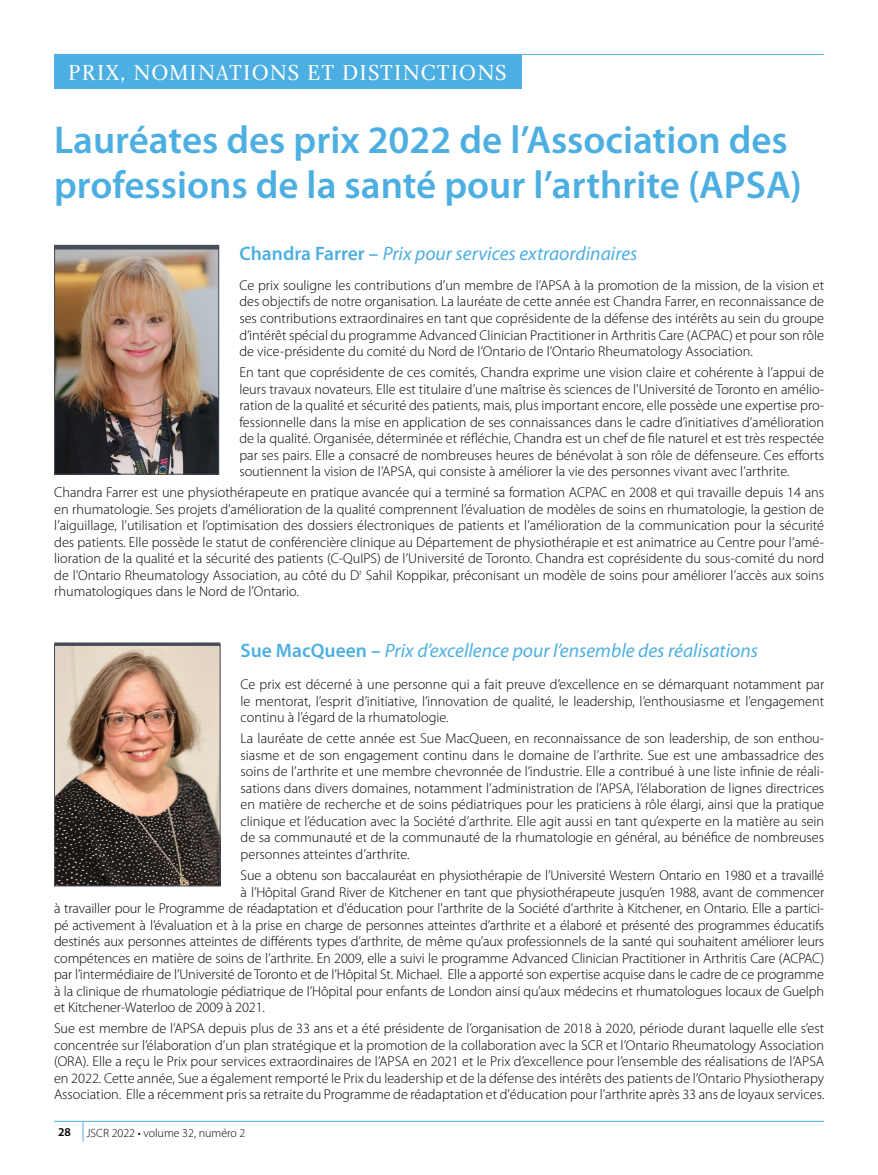
<style>
.page{position:relative;width:878px;height:1175px;background:#fff}
.page>*{position:absolute;margin:0;border:0;box-sizing:border-box;transform-origin:0 0}
.t1{font:600 39px/45px "Myriad Pro";color:#4dafe1}
.t2{font:22.5px "Charlotte Book Plain";letter-spacing:.05em;color:#fff}
.t3{font:italic 19.5px "Myriad Pro";color:#4dafe1}
.t4{font:300 14.25px/16.5px "Myriad Pro";letter-spacing:-.01em;color:#000;text-align:justify}
.t5{font:300 12px "Myriad Pro";color:#000}
.t6{font:600 12px "Myriad Pro";color:#000}
.s1{font-weight:600;font-style:normal}
</style>
<div class="page">
<hr style="left:54px;top:1120px;width:770px;height:1px;background:#4dafe1">
<svg style="left:83px;top:1121px;width:1px;height:20px"></svg>
<hr style="left:54px;top:54px;width:770px;height:1px;background:#4dafe1">
<div style="left:54px;top:55px;width:467px;height:34px;background:#4dafe1"></div>
<img style="left:56px;top:646px;width:162px;height:238px">
<div style="left:54px;top:644px;width:166px;height:242px;border:1px solid #484c5a"></div>
<img style="left:56px;top:249px;width:161px;height:223px">
<div style="left:54px;top:245px;width:165px;height:229px;border:1px solid #484c5a"></div>
<hr style="left:54px;top:245px;width:165px;height:4px;background:#484c5a">
<svg style="left:54px;top:642px;width:166px;height:4px"></svg>
<h2 class="t2" style="left:68px;top:59px;width:440px">PRIX, NOMINATIONS ET DISTINCTIONS</h2>
<h1 class="t1" style="left:54px;top:118px;width:749px">Lauréates des prix 2022 de l’Association des professions de la santé pour l’arthrite (APSA)</h1>
<h3 class="t3" style="left:239px;top:242px;width:399px"><span class="s1">Chandra Farrer –</span> Prix pour services extraordinaires</h3>
<p class="t4" style="left:239px;top:277px;width:586px">Ce prix souligne les contributions d’un membre de l’APSA à la promotion de la mission, de la vision et des objectifs de notre organisation. La lauréate de cette année est Chandra Farrer, en reconnaissance de ses contributions extraordinaires en tant que coprésidente de la défense des intérêts au sein du groupe d’intérêt spécial du programme Advanced Clinician Practitioner in Arthritis Care (ACPAC) et pour son rôle de vice-présidente du comité du Nord de l’Ontario de l’Ontario Rheumatology Association.</p>
<p class="t4" style="left:239px;top:364px;width:586px">En tant que coprésidente de ces comités, Chandra exprime une vision claire et cohérente à l’appui de leurs travaux novateurs. Elle est titulaire d’une maîtrise ès sciences de l'Université de Toronto en amélio&shy;ration de la qualité et sécurité des patients, mais, plus important encore, elle possède une expertise pro&shy;fessionnelle dans la mise en application de ses connaissances dans le cadre d’initiatives d’amélioration de la qualité. Organisée, déterminée et réfléchie, Chandra est un chef de file naturel et est très respectée par ses pairs. Elle a consacré de nombreuses heures de bénévolat à son rôle de défenseure. Ces efforts soutiennent la vision de l’APSA, qui consiste à améliorer la vie des personnes vivant avec l’arthrite.</p>
<p class="t4" style="left:54px;top:484px;width:771px">Chandra Farrer est une physiothérapeute en pratique avancée qui a terminé sa formation ACPAC en 2008 et qui travaille depuis 14 ans en rhumatologie. Ses projets d’amélioration de la qualité comprennent l’évaluation de modèles de soins en rhumatologie, la gestion de l’aiguillage, l’utilisation et l’optimisation des dossiers électroniques de patients et l’amélioration de la communication pour la sécurité des patients. Elle possède le statut de conférencière clinique au Département de physiothérapie et est animatrice au Centre pour l’amé&shy;lioration de la qualité et la sécurité des patients (C-QuIPS) de l’Université de Toronto. Chandra est coprésidente du sous-comité du nord de l’Ontario Rheumatology Association, au côté du D<sup>r</sup> Sahil Koppikar, préconisant un modèle de soins pour améliorer l’accès aux soins rhumatologiques dans le Nord de l’Ontario.</p>
<h3 class="t3" style="left:240px;top:640px;width:519px"><span class="s1">Sue MacQueen –</span> Prix d’excellence pour l’ensemble des réalisations</h3>
<p class="t4" style="left:240px;top:676px;width:585px">Ce prix est décerné à une personne qui a fait preuve d’excellence en se démarquant notamment par le mentorat, l’esprit d’initiative, l’innovation de qualité, le leadership, l’enthousiasme et l’engagement continu à l’égard de la rhumatologie.</p>
<p class="t4" style="left:240px;top:730px;width:585px">La lauréate de cette année est Sue MacQueen, en reconnaissance de son leadership, de son enthou&shy;siasme et de son engagement continu dans le domaine de l’arthrite. Sue est une ambassadrice des soins de l’arthrite et une membre chevronnée de l’industrie. Elle a contribué à une liste infinie de réali&shy;sations dans divers domaines, notamment l’administration de l’APSA, l’élaboration de lignes directrices en matière de recherche et de soins pédiatriques pour les praticiens à rôle élargi, ainsi que la pratique clinique et l’éducation avec la Société d’arthrite. Elle agit aussi en tant qu’experte en la matière au sein de sa communauté et de la communauté de la rhumatologie en général, au bénéfice de nombreuses personnes atteintes d’arthrite.</p>
<p class="t4" style="left:240px;top:867px;width:585px">Sue a obtenu son baccalauréat en physiothérapie de l’Université Western Ontario en 1980 et a travaillé</p>
<p class="t4" style="left:240px;top:883px;width:585px">à l’Hôpital Grand River de Kitchener en tant que physiothérapeute jusqu’en 1988, avant de commencer</p>
<p class="t4" style="left:54px;top:900px;width:771px">à travailler pour le Programme de réadaptation et d'éducation pour l'arthrite de la Société d’arthrite à Kitchener, en Ontario. Elle a partici-</p>
<p class="t4" style="left:54px;top:916px;width:771px">pé activement à l’évaluation et à la prise en charge de personnes atteintes d’arthrite et a élaboré et présenté des programmes éducatifs</p>
<p class="t4" style="left:54px;top:933px;width:771px">destinés aux personnes atteintes de différents types d’arthrite, de même qu’aux professionnels de la santé qui souhaitent améliorer leurs</p>
<p class="t4" style="left:54px;top:949px;width:771px">compétences en matière de soins de l’arthrite. En 2009, elle a suivi le programme Advanced Clinician Practitioner in Arthritis Care (ACPAC)</p>
<p class="t4" style="left:54px;top:966px;width:771px">par l’intermédiaire de l’Université de Toronto et de l’Hôpital St. Michael. Elle a apporté son expertise acquise dans le cadre de ce programme</p>
<p class="t4" style="left:54px;top:982px;width:771px">à la clinique de rhumatologie pédiatrique de l’Hôpital pour enfants de London ainsi qu’aux médecins et rhumatologues locaux de Guelph</p>
<p class="t4" style="left:54px;top:999px;width:212px">et Kitchener-Waterloo de 2009 à 2021.</p>
<p class="t4" style="left:54px;top:1020px;width:771px">Sue est membre de l’APSA depuis plus de 33 ans et a été présidente de l’organisation de 2018 à 2020, période durant laquelle elle s’est concentrée sur l’élaboration d’un plan stratégique et la promotion de la collaboration avec la SCR et l’Ontario Rheumatology Association (ORA). Elle a reçu le Prix pour services extraordinaires de l’APSA en 2021 et le Prix d’excellence pour l’ensemble des réalisations de l’APSA en 2022. Cette année, Sue a également remporté le Prix du leadership et de la défense des intérêts des patients de l’Ontario Physiotherapy Association. Elle a récemment pris sa retraite du Programme de réadaptation et d'éducation pour l'arthrite après 33 ans de loyaux services.</p>
<p class="t6" style="left:58px;top:1125px;width:14px">28</p>
<p class="t5" style="left:86px;top:1126px;width:160px">JSCR 2022 • volume 32, numéro 2</p>
</div>
